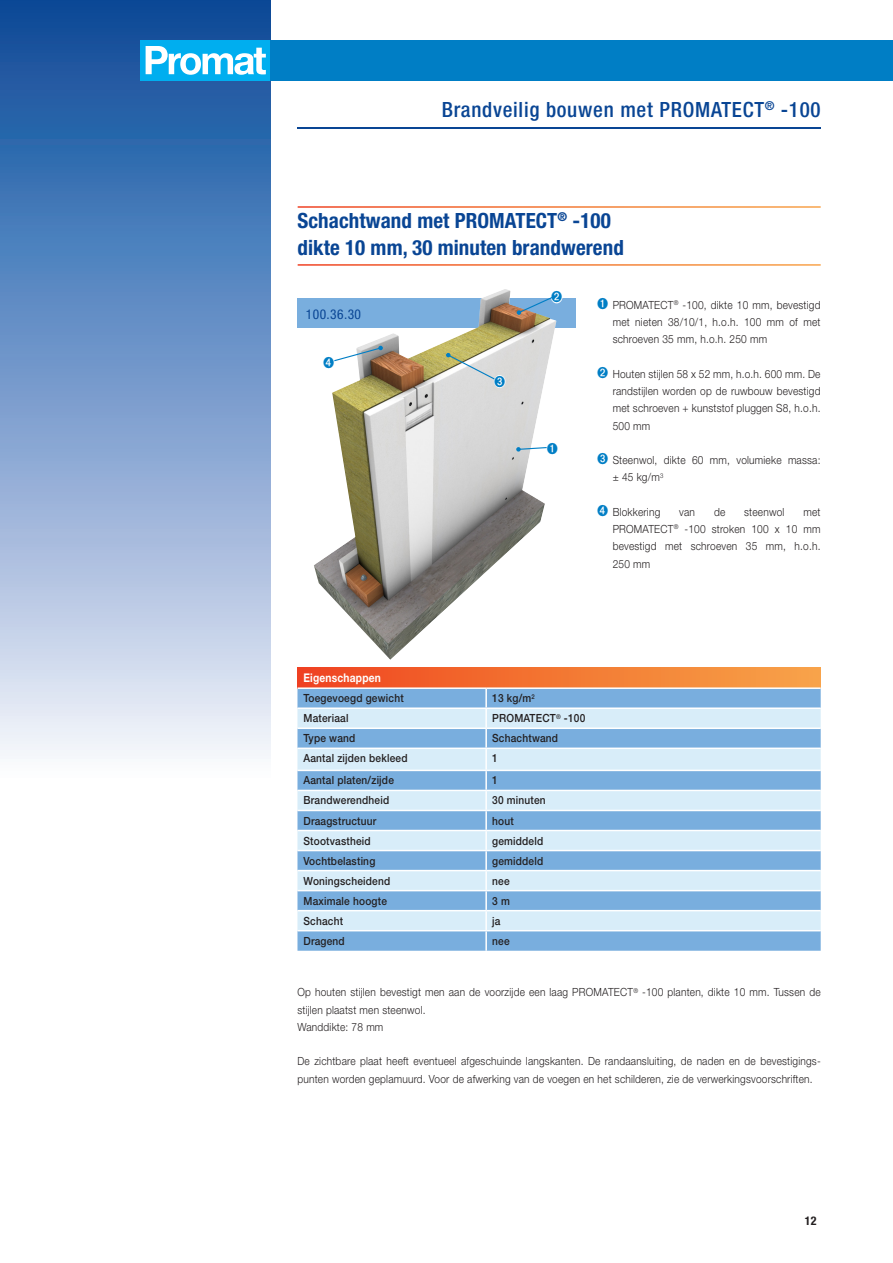
<style>
.page{position:relative;width:893px;height:1263px;background:#fff}
.page>*{position:absolute;margin:0;border:0;box-sizing:border-box;transform-origin:0 0}
.t1{font:700 condensed 21px "Helvetica Neue LT Std";letter-spacing:.005em;color:#094594}
.t2{font:500 condensed 21px "Helvetica Neue LT Std";letter-spacing:.035em;color:#094594}
.t3{font:condensed 13.5px "Helvetica Neue LT Std";letter-spacing:.03em;color:#094594}
.tabel_kopje{font:700 12px "Helvetica Neue LT Std";letter-spacing:.02em;color:#fff;scale:.85 1}
.t4{font:700 condensed 12px "Helvetica Neue LT Std";color:#231f20}
.t5{font:300 11.25px/17.2px "Helvetica Neue LT Std";letter-spacing:.02em;color:#231f20;text-align:justify;scale:.9 1}
.t6{font:500 11.25px "Helvetica Neue LT Std";letter-spacing:.02em;color:#231f20;scale:.9 1}
.s1{color:#007ec5}
</style>
<div class="page">
<hr style="left:298px;top:128px;width:523px;height:1px;background:#094594">
<div style="left:0;top:0;width:270px;height:855px;background:linear-gradient(to bottom,#04479b,#fff)"></div>
<div style="left:140px;top:40px;width:753px;height:41px;background:#007ec5"></div>
<div style="left:140px;top:40px;width:130px;height:41px;background:#00aeef"></div>
<svg style="left:146px;top:46px;width:120px;height:29px"></svg>
<div style="left:297px;top:298px;width:279px;height:30px;background:#79aede"></div>
<img style="left:314px;top:289px;width:242px;height:371px">
<div style="left:297px;top:668px;width:524px;height:20px;background:linear-gradient(to right,#ef441f,#f7a648)"></div>
<div style="left:297px;top:689px;width:524px;height:262px;background:#79aede"></div>
<svg style="left:297px;top:709px;width:524px;height:221px;background:#afd1ed"></svg>
<hr style="left:297px;top:687px;width:189px;height:2px;background:#fff">
<hr style="left:486px;top:687px;width:335px;height:2px;background:#fff">
<hr style="left:297px;top:707px;width:189px;height:2px;background:#fff">
<hr style="left:486px;top:707px;width:335px;height:2px;background:#fff">
<hr style="left:297px;top:727px;width:189px;height:2px;background:#fff">
<hr style="left:486px;top:727px;width:335px;height:2px;background:#fff">
<svg style="left:485px;top:689px;width:2px;height:58px"></svg>
<hr style="left:297px;top:747px;width:189px;height:2px;background:#fff">
<hr style="left:486px;top:747px;width:335px;height:2px;background:#fff">
<hr style="left:485px;top:749px;width:2px;height:21px;background:#fff">
<hr style="left:297px;top:770px;width:189px;height:1px;background:#fff">
<hr style="left:486px;top:770px;width:335px;height:1px;background:#fff">
<hr style="left:297px;top:790px;width:189px;height:1px;background:#fff">
<hr style="left:486px;top:790px;width:335px;height:1px;background:#fff">
<hr style="left:297px;top:810px;width:189px;height:1px;background:#fff">
<hr style="left:486px;top:810px;width:335px;height:1px;background:#fff">
<hr style="left:297px;top:830px;width:189px;height:1px;background:#fff">
<hr style="left:486px;top:830px;width:335px;height:1px;background:#fff">
<hr style="left:297px;top:850px;width:189px;height:1px;background:#fff">
<hr style="left:486px;top:850px;width:335px;height:1px;background:#fff">
<hr style="left:297px;top:870px;width:189px;height:1px;background:#fff">
<hr style="left:486px;top:870px;width:335px;height:1px;background:#fff">
<hr style="left:297px;top:890px;width:189px;height:1px;background:#fff">
<hr style="left:486px;top:890px;width:335px;height:1px;background:#fff">
<hr style="left:297px;top:910px;width:189px;height:1px;background:#fff">
<hr style="left:486px;top:910px;width:335px;height:1px;background:#fff">
<svg style="left:485px;top:771px;width:2px;height:159px"></svg>
<hr style="left:297px;top:930px;width:189px;height:1px;background:#fff">
<hr style="left:486px;top:930px;width:335px;height:1px;background:#fff">
<hr style="left:485px;top:931px;width:2px;height:20px;background:#fff">
<svg style="left:517px;top:290px;width:46px;height:25px"></svg>
<svg style="left:516px;top:441px;width:40px;height:14px"></svg>
<svg style="left:322px;top:346px;width:61px;height:24px"></svg>
<svg style="left:446px;top:353px;width:60px;height:36px;background:#d3d6ce"></svg>
<h1 class="t2" style="left:442px;top:97px;width:380px">Brandveilig bouwen met PROMATECT<sup>®</sup> -100</h1>
<p class="t1" style="left:297px;top:207px;width:315px">Schachtwand met PROMATECT<sup>®</sup> -100</p>
<p class="t1" style="left:297px;top:234px;width:328px">dikte 10 mm, 30 minuten brandwerend</p>
<p class="t3" style="left:306px;top:306px;width:57px">100.36.30</p>
<p class="t5" style="left:613px;top:296px;width:232px;text-indent:-16px"><span class="s1">➊</span> PROMATECT<sup>®</sup> -100, dikte 10 mm, bevestigd met nieten 38/10/1, h.o.h. 100 mm of met schroeven 35 mm, h.o.h. 250 mm</p>
<p class="t5" style="left:613px;top:365px;width:232px;text-indent:-16px"><span class="s1">➋</span> Houten stijlen 58 x 52 mm, h.o.h. 600 mm. De randstijlen worden op de ruwbouw bevestigd met schroeven + kunststof pluggen S8, h.o.h.<br>500 mm</p>
<p class="t5" style="left:613px;top:451px;width:232px;text-indent:-16px"><span class="s1">➌</span> Steenwol, dikte 60 mm, volumieke massa: ± 45 kg/m<sup>3</sup></p>
<p class="t5" style="left:597px;top:503px;width:72px"><span class="s1">➍</span> Blokkering</p>
<p class="t5" style="left:679px;top:503px;width:19px">van</p>
<p class="t5" style="left:714px;top:503px;width:14px">de</p>
<p class="t5" style="left:744px;top:503px;width:46px">steenwol</p>
<p class="t5" style="left:613px;top:503px;width:232px;text-indent:191px">met PROMATECT<sup>®</sup> -100 stroken 100 x 10 mm bevestigd met schroeven 35 mm, h.o.h.<br>250 mm</p>
<p class="tabel_kopje" style="left:303px;top:670px;width:93px">Eigenschappen</p>
<p class="t6" style="left:303px;top:691px;width:113px">Toegevoegd gewicht</p>
<p class="t6" style="left:492px;top:691px;width:49px">13 kg/m<sup>2</sup></p>
<p class="t6" style="left:303px;top:711px;width:51px">Materiaal</p>
<p class="t6" style="left:492px;top:711px;width:105px">PROMATECT<sup>®</sup> -100</p>
<p class="t6" style="left:303px;top:732px;width:59px">Type wand</p>
<p class="t6" style="left:492px;top:732px;width:75px">Schachtwand</p>
<p class="t6" style="left:303px;top:752px;width:117px">Aantal zijden bekleed</p>
<p class="t6" style="left:492px;top:752px;width:8px">1</p>
<p class="t6" style="left:303px;top:774px;width:102px">Aantal platen/zijde</p>
<p class="t6" style="left:492px;top:774px;width:8px">1</p>
<p class="t6" style="left:303px;top:794px;width:97px">Brandwerendheid</p>
<p class="t6" style="left:492px;top:794px;width:61px">30 minuten</p>
<p class="t6" style="left:303px;top:814px;width:83px">Draagstructuur</p>
<p class="t6" style="left:492px;top:814px;width:26px">hout</p>
<p class="t6" style="left:303px;top:834px;width:76px">Stootvastheid</p>
<p class="t6" style="left:492px;top:834px;width:58px">gemiddeld</p>
<p class="t6" style="left:303px;top:854px;width:81px">Vochtbelasting</p>
<p class="t6" style="left:492px;top:854px;width:58px">gemiddeld</p>
<p class="t6" style="left:303px;top:874px;width:98px">Woningscheidend</p>
<p class="t6" style="left:492px;top:874px;width:21px">nee</p>
<p class="t6" style="left:303px;top:894px;width:94px">Maximale hoogte</p>
<p class="t6" style="left:492px;top:894px;width:21px">3 m</p>
<p class="t6" style="left:303px;top:914px;width:46px">Schacht</p>
<p class="t6" style="left:492px;top:914px;width:11px">ja</p>
<p class="t6" style="left:303px;top:934px;width:47px">Dragend</p>
<p class="t6" style="left:492px;top:934px;width:21px">nee</p>
<p class="t5" style="left:297px;top:983px;width:583px">Op houten stijlen bevestigt men aan de voorzijde een laag PROMATECT<sup>®</sup> -100 planten, dikte 10 mm. Tussen de stijlen plaatst men steenwol.</p>
<p class="t5" style="left:297px;top:1018px;width:97px">Wanddikte: 78 mm</p>
<p class="t5" style="left:297px;top:1052px;width:581px">De zichtbare plaat heeft eventueel afgeschuinde langskanten. De randaansluiting, de naden en de bevestigings&shy;punten worden geplamuurd. Voor de afwerking van de voegen en het schilderen, zie de verwerkingsvoorschriften.</p>
<p class="t4" style="left:805px;top:1213px;width:13px">12</p>
</div>
